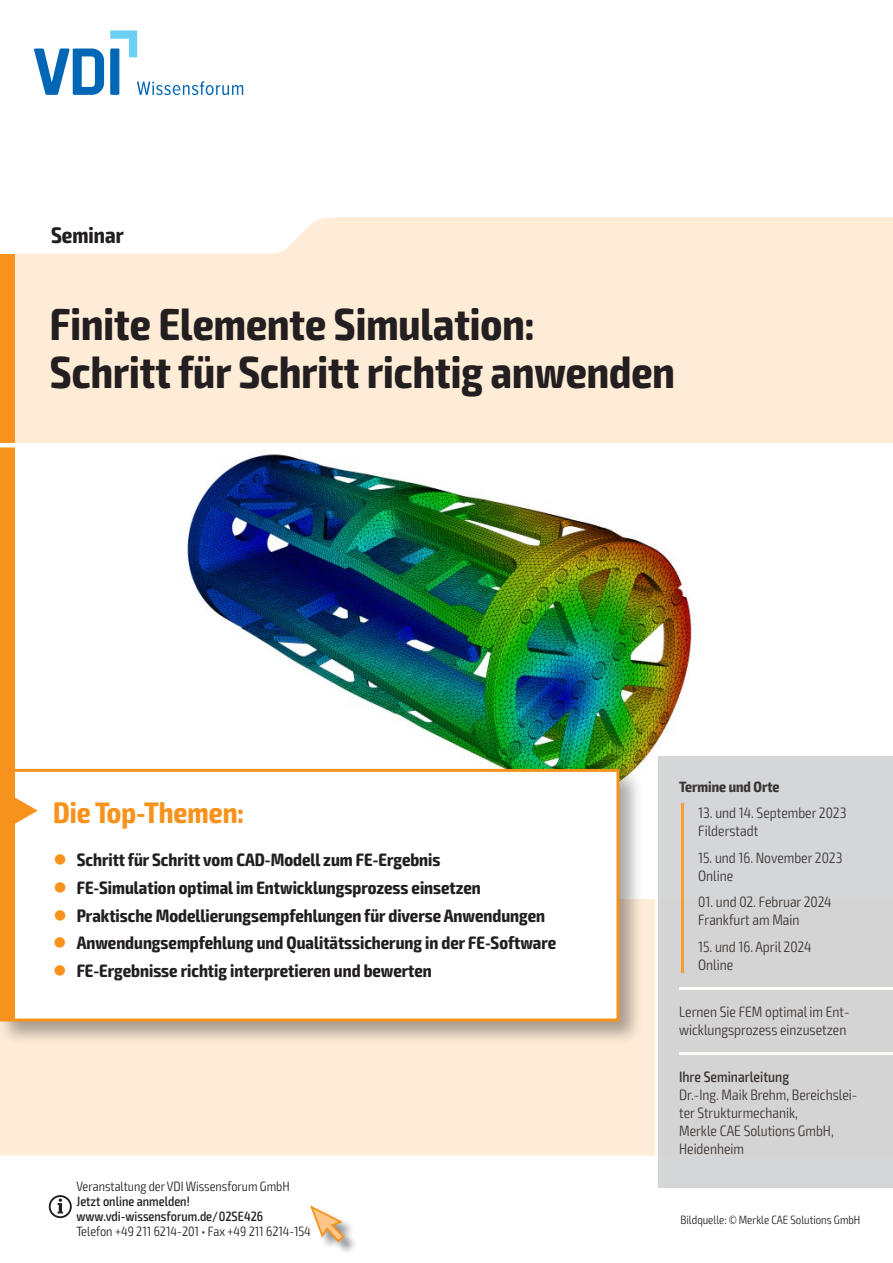
<style>
.page{position:relative;width:893px;height:1263px;background:#fff}
.page>*{position:absolute;margin:0;border:0;box-sizing:border-box;transform-origin:0 0}
.t1{font:700 condensed 45px/48px "Exo 2";color:#231f20}
.t2{font:700 condensed 29.7px "Exo 2";color:#f7931d}
.t3{font:700 condensed 22.5px "Exo 2";color:#231f20}
.t4{font:700 condensed 18px "Exo 2";color:#231f20}
.t5{font:300 condensed 15px/18px "Exo 2";color:#231f20}
.t6{font:500 condensed 15px "Exo 2";color:#231f20}
.t7{font:700 condensed 15px "Exo 2";color:#231f20}
.t8{font:300 condensed 13.5px "Exo 2";color:#231f20}
.t9{font:500 condensed 13.5px/15px "Exo 2";color:#231f20}
.t10{font:300 condensed 12px "Exo 2";color:#231f20}
.s1{color:#f7931d}
</style>
<div class="page">
<div style="left:0;top:217px;width:893px;height:938px;background:#feecd7"></div>
<img style="left:14px;top:447px;width:879px;height:451px">
<div style="left:0;top:765px;width:644px;height:281px;background:#231f20;opacity:.4"></div>
<div style="left:2px;top:770px;width:616px;height:250px;background:#fff"></div>
<div style="left:3px;top:772px;width:11px;height:246px;background:#f7931d"></div>
<div style="left:0;top:769px;width:619px;height:252px;border:3px solid #f7931d"></div>
<svg style="left:14px;top:796px;width:24px;height:29px"></svg>
<div style="left:0;top:254px;width:14px;height:519px;background:#f7931d"></div>
<div style="left:311px;top:1206px;width:47px;height:49px;background:#231f20;opacity:.5"></div>
<svg style="left:310px;top:1205px;width:36px;height:38px"></svg>
<hr style="left:0;top:443px;width:893px;height:4px;background:#fff">
<div style="left:655px;top:753px;width:238px;height:435px;background:#d5d4d4"></div>
<svg style="left:49px;top:1195px;width:23px;height:23px"></svg>
<svg style="left:34px;top:30px;width:209px;height:65px"></svg>
<p class="t3" style="left:51px;top:221px;width:74px">Seminar</p>
<h1 class="t1" style="left:50px;top:301px;width:626px">Finite Elemente Simulation:<br>Schritt für Schritt richtig anwenden</h1>
<h2 class="t2" style="left:53px;top:794px;width:192px">Die Top-Themen:</h2>
<p class="t4" style="left:53px;top:849px;width:389px"><span class="s1">●</span> Schritt für Schritt vom CAD-Modell zum FE-Ergebnis</p>
<p class="t4" style="left:53px;top:877px;width:429px"><span class="s1">●</span> FE-Simulation optimal im Entwicklungsprozess einsetzen</p>
<p class="t4" style="left:53px;top:904px;width:493px"><span class="s1">●</span> Praktische Modellierungsempfehlungen für diverse Anwendungen</p>
<p class="t4" style="left:53px;top:932px;width:504px"><span class="s1">●</span> Anwendungsempfehlung und Qualitätssicherung in der FE-Software</p>
<p class="t4" style="left:53px;top:960px;width:380px"><span class="s1">●</span> FE-Ergebnisse richtig interpretieren und bewerten</p>
<p class="t8" style="left:77px;top:1178px;width:215px">Veranstaltung der VDI Wissensforum GmbH</p>
<p class="t9" style="left:77px;top:1194px;width:188px">Jetzt online anmelden! www.vdi-wissensforum.de/02SE426</p>
<p class="t8" style="left:77px;top:1223px;width:236px">Telefon +49 211 6214-201 • Fax +49 211 6214-154</p>
<p class="t7" style="left:679px;top:778px;width:102px">Termine und Orte</p>
<p class="t5" style="left:698px;top:804px;width:150px">13. und 14. September 2023<br>Filderstadt</p>
<p class="t5" style="left:698px;top:849px;width:146px">15. und 16. November 2023<br>Online</p>
<p class="t5" style="left:698px;top:893px;width:135px">01. und 02. Februar 2024<br>Frankfurt am Main</p>
<p class="t5" style="left:698px;top:938px;width:115px">15. und 16. April 2024<br>Online</p>
<p class="t5" style="left:679px;top:1003px;width:172px">Lernen Sie FEM optimal im Ent&shy;wicklungsprozess einzusetzen</p>
<p class="t6" style="left:679px;top:1068px;width:112px">Ihre Seminarleitung</p>
<p class="t5" style="left:679px;top:1086px;width:180px">Dr.-Ing. Maik Brehm, Bereichslei&shy;ter Strukturmechanik,<br>Merkle CAE Solutions GmbH,<br>Heidenheim</p>
<p class="t10" style="left:681px;top:1212px;width:181px">Bildquelle: © Merkle CAE Solutions GmbH</p>
</div>
